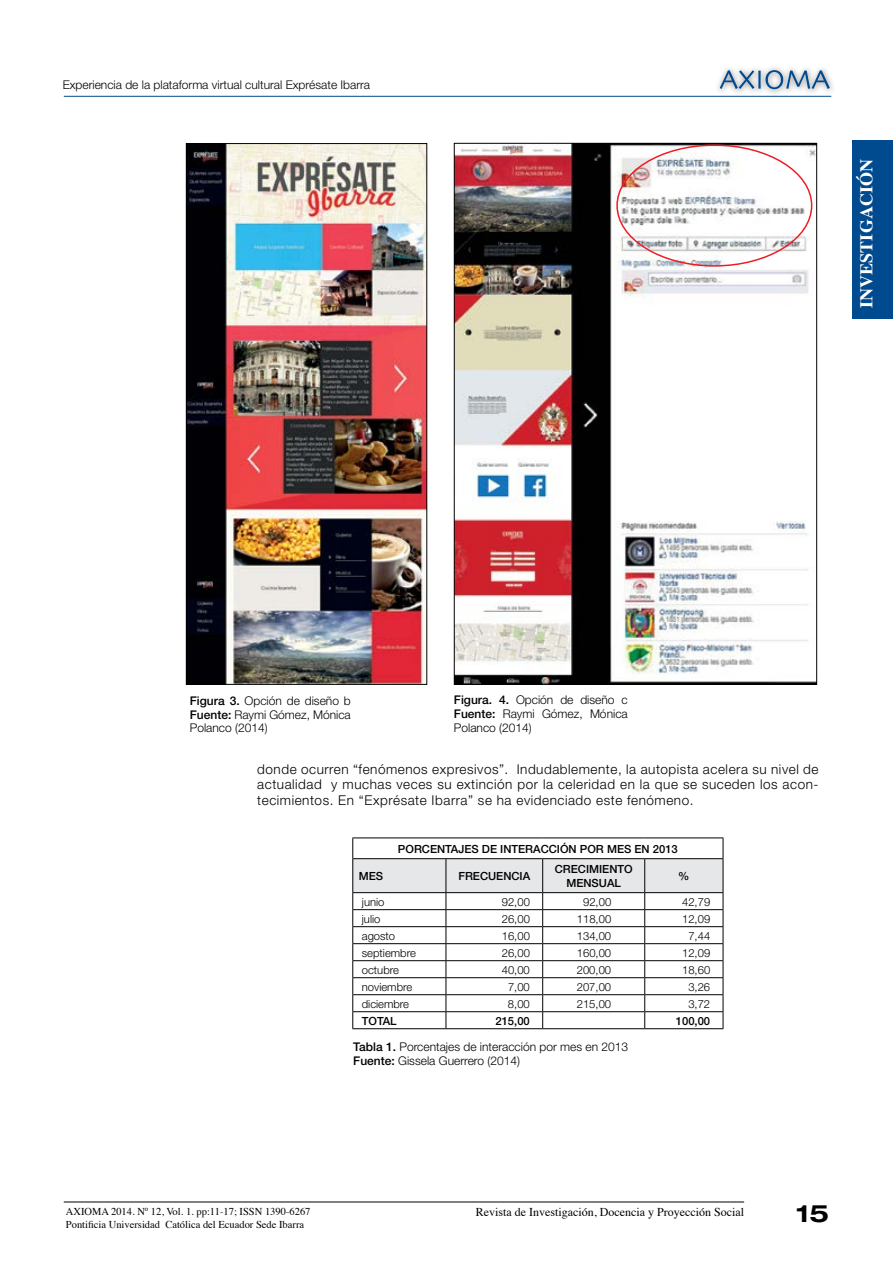
<style>
.page{position:relative;width:893px;height:1263px;background:#fff}
.page>*{position:absolute;margin:0;border:0;box-sizing:border-box;transform-origin:0 0}
.t1{font:700 expanded 24px "Helvetica Neue";color:#000}
.t2{font:700 18px "Times";color:#fff}
.t3{font:300 13.5px/15.6px "Helvetica Neue";letter-spacing:.04em;color:#000;text-align:justify}
.t4{font:300 12px/13.8px "Helvetica Neue";color:#000;text-align:justify}
.t5{font:12px "Times";color:#000}
.t6{font:300 11.25px "Helvetica Neue";color:#000}
.t7{font:500 11.25px/13.2px "Helvetica Neue";color:#000;text-align:center}
.t8{font:10.5px/12.6px "Times";color:#000}
.s1{font-weight:500}
</style>
<div class="page">
<div style="left:853px;top:140px;width:40px;height:179px;background:#004a8f"></div>
<hr style="left:64px;top:1201px;width:680px;height:1px;background:#000">
<div style="left:714px;top:65px;width:122px;height:31px;background:#000;opacity:.51"></div>
<svg style="left:720px;top:70px;width:110px;height:19px;background:#a4b8ca"></svg>
<hr style="left:64px;top:96px;width:767px;height:1px;background:#004a8f">
<img style="left:188px;top:145px;width:237px;height:538px">
<div style="left:186px;top:143px;width:241px;height:542px;border:1px solid #000"></div>
<img style="left:456px;top:145px;width:359px;height:538px">
<hr style="left:352px;top:837px;width:94px;height:1px;background:#000">
<hr style="left:446px;top:837px;width:97px;height:1px;background:#000">
<hr style="left:543px;top:837px;width:102px;height:1px;background:#000">
<hr style="left:645px;top:837px;width:78px;height:1px;background:#000">
<svg style="left:352px;top:838px;width:372px;height:190px"></svg>
<hr style="left:352px;top:1028px;width:94px;height:1px;background:#000">
<hr style="left:446px;top:1028px;width:97px;height:1px;background:#000">
<hr style="left:543px;top:1028px;width:102px;height:1px;background:#000">
<hr style="left:645px;top:1028px;width:78px;height:1px;background:#000">
<p class="t4" style="left:63px;top:77px;width:309px">Experiencia de la plataforma virtual cultural Exprésate Ibarra</p>
<h2 class="t2" style="left:849px;top:307px;width:150px;rotate:-90deg">INVESTIGACIÓN</h2>
<p class="t4" style="left:190px;top:693px;width:162px"><span class="s1">Figura 3.</span> Opción de diseño b <span class="s1">Fuente:</span> Raymi Gómez, Mónica Polanco (2014)</p>
<p class="t4" style="left:454px;top:693px;width:175px"><span class="s1">Figura. 4.</span> Opción de diseño c <span class="s1">Fuente:</span> Raymi Gómez, Mónica Polanco (2014)</p>
<p class="t3" style="left:257px;top:761px;width:563px">donde ocurren “fenómenos expresivos”. Indudablemente, la autopista acelera su nivel de actualidad y muchas veces su extinción por la celeridad en la que se suceden los acon&shy;tecimientos. En “Exprésate Ibarra” se ha evidenciado este fenómeno.</p>
<p class="t7" style="left:398px;top:842px;width:281px">PORCENTAJES DE INTERACCIÓN POR MES EN 2013</p>
<p class="t7" style="left:359px;top:869px;width:26px">MES</p>
<p class="t7" style="left:458px;top:869px;width:73px">FRECUENCIA</p>
<p class="t7" style="left:555px;top:863px;width:79px">CRECIMIENTO<br>MENSUAL</p>
<p class="t7" style="left:678px;top:869px;width:13px">%</p>
<p class="t6" style="left:362px;top:895px;width:24px">junio</p>
<p class="t6" style="left:502px;top:895px;width:30px">92,00</p>
<p class="t6" style="left:583px;top:895px;width:30px">92,00</p>
<p class="t6" style="left:682px;top:895px;width:30px">42,79</p>
<p class="t6" style="left:362px;top:912px;width:20px">julio</p>
<p class="t6" style="left:502px;top:912px;width:30px">26,00</p>
<p class="t6" style="left:577px;top:912px;width:36px">118,00</p>
<p class="t6" style="left:682px;top:912px;width:30px">12,09</p>
<p class="t6" style="left:362px;top:929px;width:35px">agosto</p>
<p class="t6" style="left:502px;top:929px;width:30px">16,00</p>
<p class="t6" style="left:577px;top:929px;width:36px">134,00</p>
<p class="t6" style="left:688px;top:929px;width:23px">7,44</p>
<p class="t6" style="left:362px;top:946px;width:55px">septiembre</p>
<p class="t6" style="left:502px;top:946px;width:30px">26,00</p>
<p class="t6" style="left:577px;top:946px;width:36px">160,00</p>
<p class="t6" style="left:682px;top:946px;width:30px">12,09</p>
<p class="t6" style="left:362px;top:963px;width:39px">octubre</p>
<p class="t6" style="left:502px;top:963px;width:30px">40,00</p>
<p class="t6" style="left:577px;top:963px;width:36px">200,00</p>
<p class="t6" style="left:682px;top:963px;width:30px">18,60</p>
<p class="t6" style="left:362px;top:980px;width:52px">noviembre</p>
<p class="t6" style="left:508px;top:980px;width:23px">7,00</p>
<p class="t6" style="left:577px;top:980px;width:36px">207,00</p>
<p class="t6" style="left:688px;top:980px;width:23px">3,26</p>
<p class="t6" style="left:362px;top:997px;width:49px">diciembre</p>
<p class="t6" style="left:508px;top:997px;width:23px">8,00</p>
<p class="t6" style="left:577px;top:997px;width:36px">215,00</p>
<p class="t6" style="left:688px;top:997px;width:23px">3,72</p>
<p class="t7" style="left:362px;top:1014px;width:36px">TOTAL</p>
<p class="t7" style="left:495px;top:1014px;width:36px">215,00</p>
<p class="t7" style="left:676px;top:1014px;width:36px">100,00</p>
<p class="t4" style="left:353px;top:1039px;width:276px"><span class="s1">Tabla 1.</span> Porcentajes de interacción por mes en 2013<br><span class="s1">Fuente:</span> Gissela Guerrero (2014)</p>
<p class="t8" style="left:66px;top:1204px;width:246px">AXIOMA 2014. Nº 12, Vol. 1. pp:11-17; ISSN 1390-6267<br>Pontificia Universidad Católica del Ecuador Sede Ibarra</p>
<p class="t5" style="left:476px;top:1201px;width:270px">Revista de Investigación, Docencia y Proyección Social</p>
<h1 class="t1" style="left:796px;top:1199px;width:34px">15</h1>
</div>
